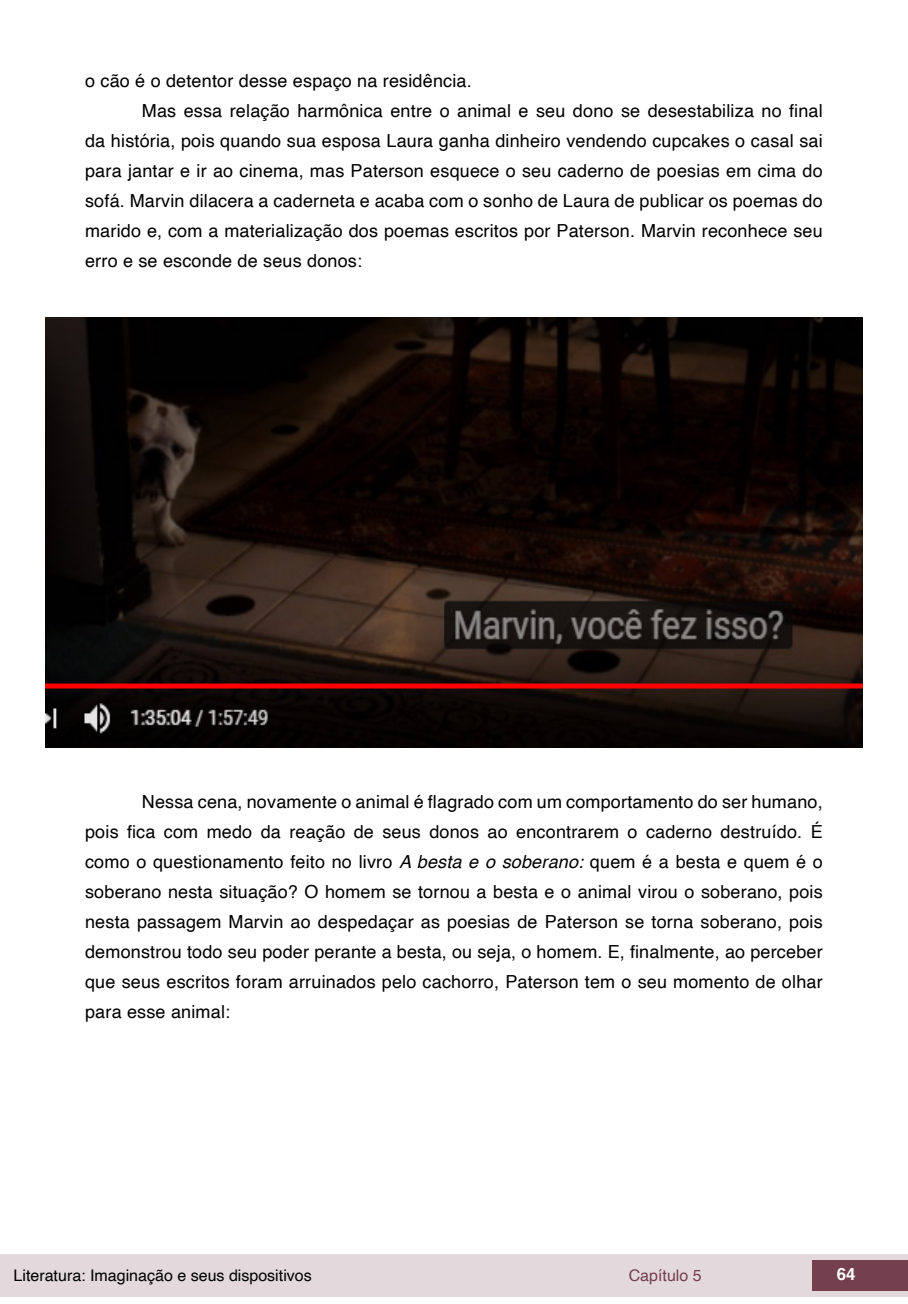
<style>
.page{position:relative;width:908px;height:1304px;background:#fff}
.page>*{position:absolute;margin:0;border:0;box-sizing:border-box;transform-origin:0 0}
.t1{font:18px/30px "Helvetica";letter-spacing:.01em;color:#000;text-align:justify}
.t2{font:700 16.8px "Helvetica";color:#fff}
.t3{font:16px "Helvetica";color:#000}
.t4{font:16px "Helvetica";color:#743f4f}
.s1{font-style:italic}
</style>
<div class="page">
<div style="left:0;top:1254px;width:906px;height:43px;background:#e3d8dc"></div>
<div style="left:812px;top:1261px;width:95px;height:30px;background:#743f4f"></div>
<img style="left:46px;top:317px;width:816px;height:431px">
<p class="t1" style="left:85px;top:66px;width:388px">o cão é o detentor desse espaço na residência.</p>
<p class="t1" style="left:142px;top:96px;width:682px">Mas essa relação harmônica entre o animal e seu dono se desestabiliza no final</p>
<p class="t1" style="left:85px;top:126px;width:738px">da história, pois quando sua esposa Laura ganha dinheiro vendendo cupcakes o casal sai</p>
<p class="t1" style="left:85px;top:156px;width:738px">para jantar e ir ao cinema, mas Paterson esquece o seu caderno de poesias em cima do</p>
<p class="t1" style="left:85px;top:186px;width:738px">sofá. Marvin dilacera a caderneta e acaba com o sonho de Laura de publicar os poemas do</p>
<p class="t1" style="left:85px;top:216px;width:738px">marido e, com a materialização dos poemas escritos por Paterson. Marvin reconhece seu</p>
<p class="t1" style="left:85px;top:246px;width:278px">erro e se esconde de seus donos:</p>
<p class="t1" style="left:85px;top:787px;width:738px;text-indent:57px">Nessa cena, novamente o animal é flagrado com um comportamento do ser humano, pois fica com medo da reação de seus donos ao encontrarem o caderno destruído. É como o questionamento feito no livro <span class="s1">A besta e o soberano:</span> quem é a besta e quem é o soberano nesta situação? O homem se tornou a besta e o animal virou o soberano, pois nesta passagem Marvin ao despedaçar as poesias de Paterson se torna soberano, pois demonstrou todo seu poder perante a besta, ou seja, o homem. E, finalmente, ao perceber que seus escritos foram arruinados pelo cachorro, Paterson tem o seu momento de olhar para esse animal:</p>
<p class="t3" style="left:14px;top:1263px;width:299px">Literatura: Imaginação e seus dispositivos</p>
<p class="t4" style="left:628px;top:1263px;width:74px">Capítulo 5</p>
<p class="t2" style="left:836px;top:1264px;width:20px">64</p>
</div>
